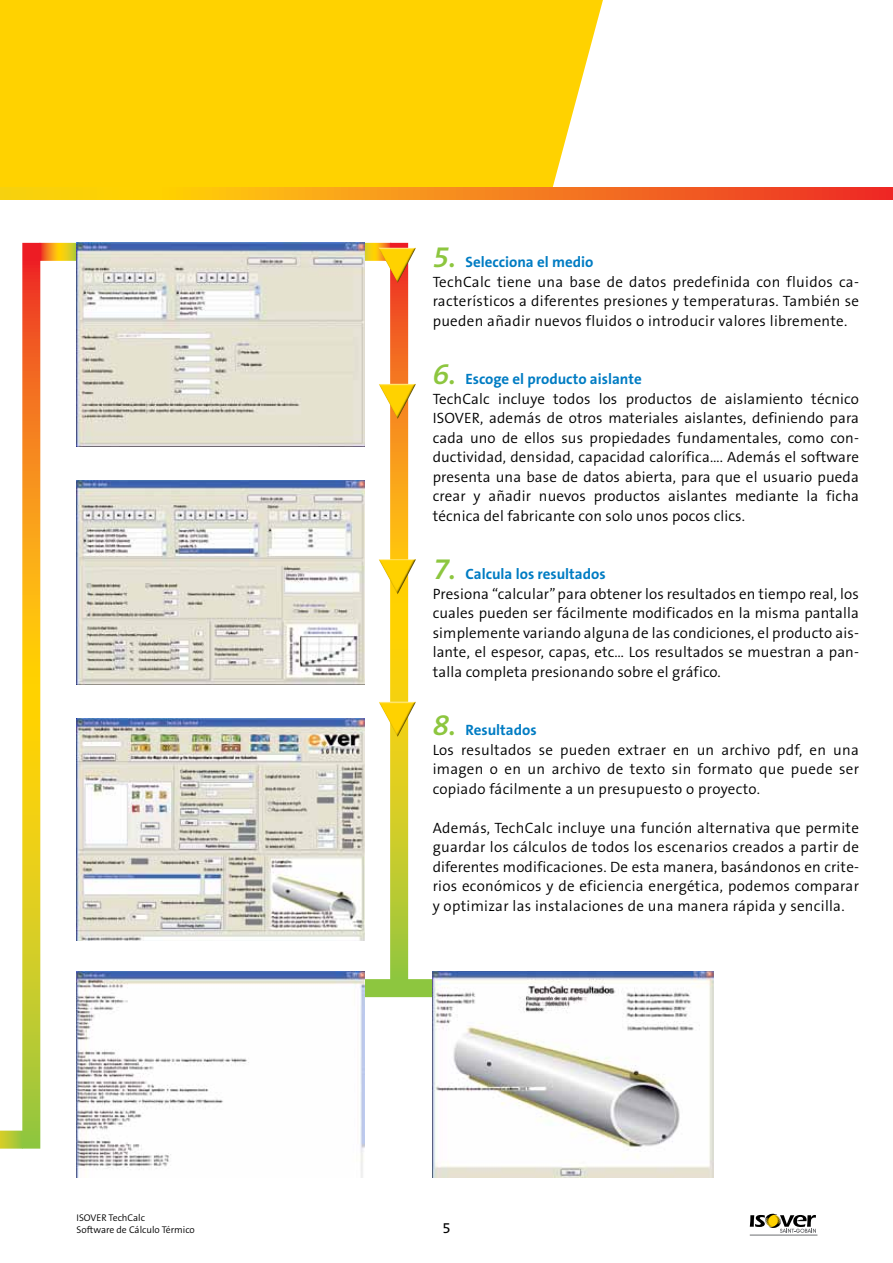
<style>
.page{position:relative;width:893px;height:1263px;background:#fff}
.page>*{position:absolute;margin:0;border:0;box-sizing:border-box;transform-origin:0 0}
.t1{font:300 15px/19.5px "The Sans B4";letter-spacing:.02em;color:#000;text-align:justify}
.t2{font:700 15px "The Sans B7";color:#007cc3}
.t3{font:15px "The Sans B5 Plain";color:#000}
.t4{font:300 9.75px/11.7px "The Sans B4";color:#000}
.s1{font-family:"The Sans B6";font-weight:600;font-style:italic;font-size:30px;color:#8dc63f}
</style>
<div class="page">
<div style="left:0;top:0;width:641px;height:192px;background:#ffd200"></div>
<svg style="left:553px;top:0;width:88px;height:187px;fill:#fff"></svg>
<svg style="left:0;top:187px;width:893px;height:13px;background:#f68c18"></svg>
<svg style="left:0;top:1130px;width:22px;height:18px"></svg>
<svg style="left:40px;top:243px;width:37px;height:18px"></svg>
<svg style="left:364px;top:243px;width:26px;height:18px"></svg>
<svg style="left:22px;top:243px;width:18px;height:905px;background:#e6ad25"></svg>
<svg style="left:390px;top:243px;width:18px;height:736px;background:#e2b222"></svg>
<div style="left:285px;top:979px;width:238px;height:18px;background:#8dc63f"></div>
<img style="left:77px;top:243px;width:287px;height:204px">
<img style="left:77px;top:480px;width:287px;height:205px">
<img style="left:77px;top:719px;width:287px;height:221px">
<img style="left:77px;top:972px;width:287px;height:206px">
<div style="left:376px;top:247px;width:40px;height:38px;background:#000;opacity:.75"></div>
<div style="left:376px;top:383px;width:40px;height:38px;background:#000;opacity:.75"></div>
<div style="left:376px;top:559px;width:40px;height:37px;background:#000;opacity:.75"></div>
<div style="left:376px;top:701px;width:40px;height:37px;background:#000;opacity:.75"></div>
<img style="left:433px;top:972px;width:280px;height:206px">
<svg style="left:750px;top:1213px;width:66px;height:20px"></svg>
<hr style="left:750px;top:1235px;width:67px;height:1px;background:#6d6e71">
<p class="t4" style="left:77px;top:1212px;width:120px">ISOVER TechCalc<br>Software de Cálculo Térmico</p>
<p class="t2" style="left:433px;top:254px;width:162px"><span class="s1">5.</span> Selecciona el medio</p>
<p class="t1" style="left:433px;top:272px;width:428px">TechCalc tiene una base de datos predefinida con fluidos ca&shy;racterísticos a diferentes presiones y temperaturas. También se pueden añadir nuevos fluidos o introducir valores libremente.</p>
<p class="t2" style="left:433px;top:371px;width:211px"><span class="s1">6.</span> Escoge el producto aislante</p>
<p class="t1" style="left:433px;top:389px;width:428px">TechCalc incluye todos los productos de aislamiento técnico ISOVER, además de otros materiales aislantes, definiendo para cada uno de ellos sus propiedades fundamentales, como con&shy;ductividad, densidad, capacidad calorífica…. Además el software presenta una base de datos abierta, para que el usuario pueda crear y añadir nuevos productos aislantes mediante la ficha técnica del fabricante con solo unos pocos clics.</p>
<p class="t2" style="left:433px;top:566px;width:174px"><span class="s1">7.</span> Calcula los resultados</p>
<p class="t1" style="left:433px;top:584px;width:428px">Presiona “calcular” para obtener los resultados en tiempo real, los cuales pueden ser fácilmente modificados en la misma pantalla simplemente variando alguna de las condiciones, el producto ais&shy;lante, el espesor, capas, etc… Los resultados se muestran a pan&shy;talla completa presionando sobre el gráfico.</p>
<p class="t2" style="left:433px;top:722px;width:106px"><span class="s1">8.</span> Resultados</p>
<p class="t1" style="left:433px;top:740px;width:428px">Los resultados se pueden extraer en un archivo pdf, en una imagen o en un archivo de texto sin formato que puede ser copiado fácilmente a un presupuesto o proyecto.</p>
<p class="t1" style="left:433px;top:818px;width:428px">Además, TechCalc incluye una función alternativa que permite guardar los cálculos de todos los escenarios creados a partir de diferentes modificaciones. De esta manera, basándonos en crite&shy;rios económicos y de eficiencia energética, podemos comparar y optimizar las instalaciones de una manera rápida y sencilla.</p>
<p class="t3" style="left:442px;top:1220px;width:10px">5</p>
</div>
